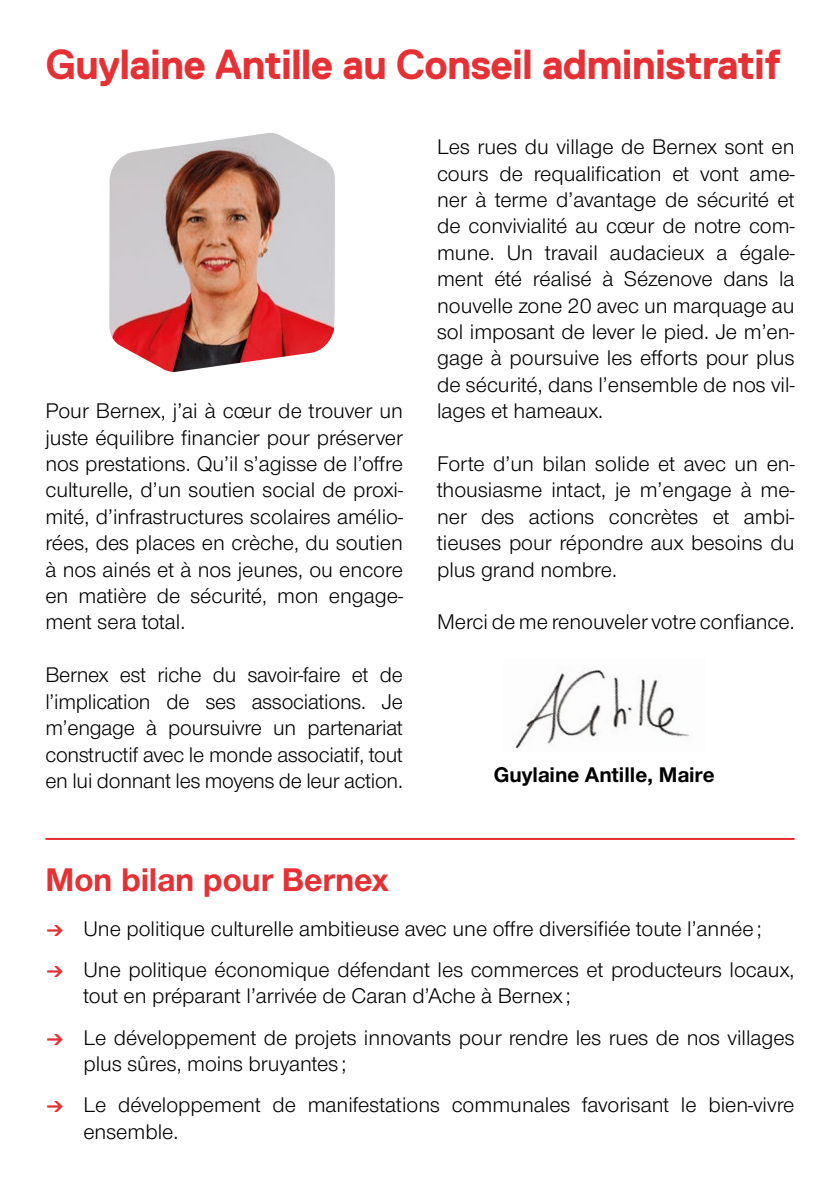
<style>
.page{position:relative;width:840px;height:1191px;background:#fff}
.page>*{position:absolute;margin:0;border:0;box-sizing:border-box;transform-origin:0 0}
.t1{font:700 42px "Replica";letter-spacing:-.02em;color:#e73034}
.t2{font:700 34px "Nimbus San Nov";letter-spacing:-.005em;color:#e73034}
.t3{font:22px/26.4px "Nimbus San Nov";color:#000;text-align:justify}
.t4{font:700 22px "Nimbus San Nov";color:#000}
.s1{font-family:"Replica";font-weight:700;color:#e73034}
</style>
<div class="page">
<hr style="left:45px;top:838px;width:749px;height:2px;background:#e73034">
<img style="left:109px;top:133px;width:226px;height:239px">
<img style="left:515px;top:669px;width:175px;height:80px">
<h1 class="t1" style="left:45px;top:41px;width:737px">Guylaine Antille au Conseil administratif</h1>
<p class="t3" style="left:45px;top:398px;width:359px">Pour Bernex, j’ai à cœur de trouver un juste équilibre financier pour préserver nos prestations. Qu’il s’agisse de l’offre culturelle, d’un soutien social de proxi&shy;mité, d’infrastructures scolaires amélio&shy;rées, des places en crèche, du soutien à nos ainés et à nos jeunes, ou encore en matière de sécurité, mon engage&shy;ment sera total.</p>
<p class="t3" style="left:45px;top:662px;width:359px">Bernex est riche du savoir-faire et de l’implication de ses associations. Je m’engage à poursuivre un partenariat constructif avec le monde associatif, tout en lui donnant les moyens de leur action.</p>
<p class="t3" style="left:437px;top:134px;width:359px">Les rues du village de Bernex sont en cours de requalification et vont ame&shy;ner à terme d’avantage de sécurité et de convivialité au cœur de notre com&shy;mune. Un travail audacieux a égale&shy;ment été réalisé à Sézenove dans la nouvelle zone 20 avec un marquage au sol imposant de lever le pied. Je m’en&shy;gage à poursuive les efforts pour plus de sécurité, dans l’ensemble de nos vil&shy;lages et hameaux.</p>
<p class="t3" style="left:437px;top:451px;width:359px">Forte d’un bilan solide et avec un en&shy;thousiasme intact, je m’engage à me&shy;ner des actions concrètes et ambi&shy;tieuses pour répondre aux besoins du plus grand nombre.</p>
<p class="t3" style="left:437px;top:609px;width:359px">Merci de me renouveler votre confiance.</p>
<p class="t4" style="left:493px;top:762px;width:222px">Guylaine Antille, Maire</p>
<h2 class="t2" style="left:45px;top:859px;width:344px">Mon bilan pour Bernex</h2>
<p class="t3" style="left:45px;top:915px;width:717px"><span class="s1">→</span> Une politique culturelle ambitieuse avec une offre diversifiée toute l’année;</p>
<p class="t3" style="left:83px;top:956px;width:712px;text-indent:-38px"><span class="s1">→</span> Une politique économique défendant les commerces et producteurs locaux, tout en préparant l’arrivée de Caran d’Ache à Bernex ;</p>
<p class="t3" style="left:83px;top:1024px;width:712px;text-indent:-38px"><span class="s1">→</span> Le développement de projets innovants pour rendre les rues de nos villages plus sûres, moins bruyantes ;</p>
<p class="t3" style="left:83px;top:1091px;width:712px;text-indent:-38px"><span class="s1">→</span> Le développement de manifestations communales favorisant le bien-vivre ensemble.</p>
</div>
